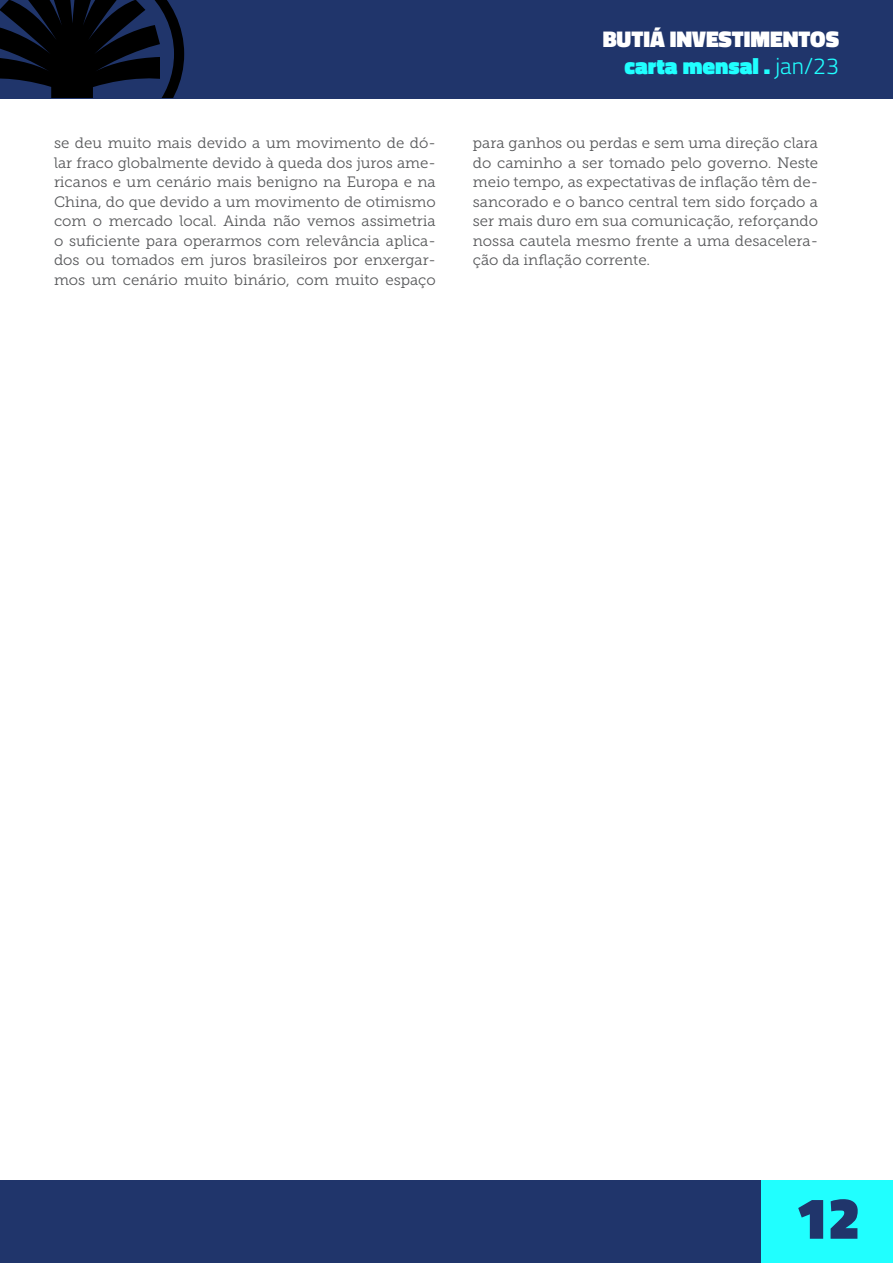
<style>
.page{position:relative;width:893px;height:1263px;background:#fff}
.page>*{position:absolute;margin:0;border:0;box-sizing:border-box;transform-origin:0 0}
.t1{font:900 58.65px "Titillium Web";color:#20356b}
.t2{font:900 22.95px/27.6px "Titillium Web";color:#fff;text-align:right}
.t3{font:15px/19.5px "Museo Slab 300";color:#57585a;text-align:justify}
.s1{color:#20ffff}
.s2{font-weight:300;color:#20ffff}
</style>
<div class="page">
<div style="left:0;top:0;width:893px;height:98px;background:#20356b"></div>
<svg style="left:0;top:0;width:184px;height:98px"></svg>
<div style="left:0;top:1180px;width:761px;height:83px;background:#20356b"></div>
<div style="left:761px;top:1180px;width:132px;height:83px;background:#20ffff"></div>
<h2 class="t2" style="left:603px;top:25px;width:238px">BUTIÁ INVESTIMENTOS <span class="s1">carta mensal .</span> <span class="s2">jan/23</span></h2>
<p class="t3" style="left:54px;top:134px;width:383px">se deu muito mais devido a um movimento de dó&shy;lar fraco globalmente devido à queda dos juros ame&shy;ricanos e um cenário mais benigno na Europa e na China, do que devido a um movimento de otimismo com o mercado local. Ainda não vemos assimetria o suficiente para operarmos com relevância aplica&shy;dos ou tomados em juros brasileiros por enxergar&shy;mos um cenário muito binário, com muito espaço</p>
<p class="t3" style="left:473px;top:134px;width:347px">para ganhos ou perdas e sem uma direção clara do caminho a ser tomado pelo governo. Neste meio tempo, as expectativas de inflação têm de&shy;sancorado e o banco central tem sido forçado a ser mais duro em sua comunicação, reforçando nossa cautela mesmo frente a uma desacelera&shy;ção da inflação corrente.</p>
<p class="t1" style="left:796px;top:1175px;width:66px">12</p>
</div>
